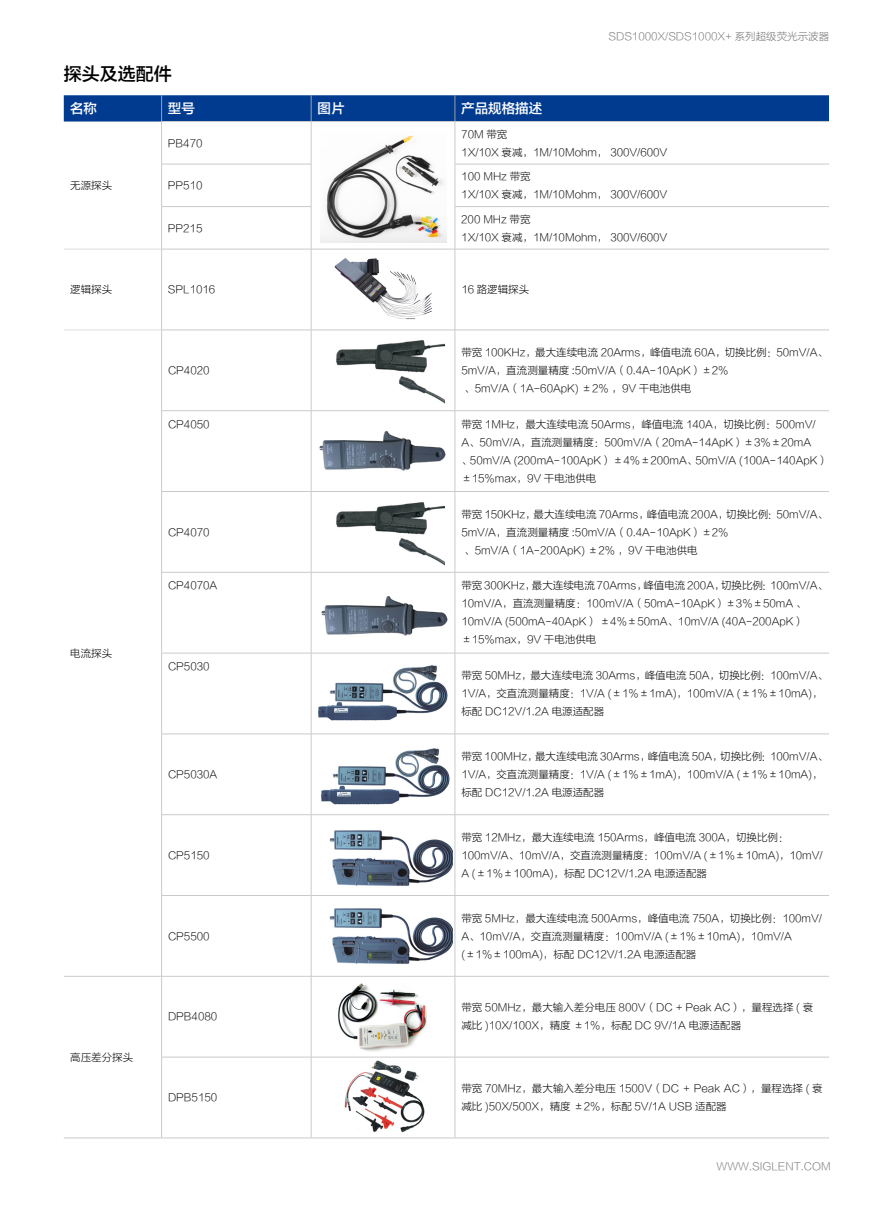
<style>
.page{position:relative;width:893px;height:1212px;background:#fff}
.page>*{position:absolute;margin:0;border:0;box-sizing:border-box;transform-origin:0 0}
.t1{font:18px "FZLTZHK GBK1 0";color:#000}
.t2{font:13.5px "FZLTZHK GBK1 0";color:#fff}
.t3{font:10.5px/18px "FZLTKHK GBK1 0";color:#000}
.t4{font:10.5px "FZLTKHK GBK1 0";color:#727171}
</style>
<div class="page">
<img style="left:323px;top:258px;width:119px;height:72px">
<svg style="left:162px;top:492px;width:667px;height:242px"></svg>
<div style="left:64px;top:95px;width:765px;height:27px;background:#003b90"></div>
<hr style="left:64px;top:1137px;width:98px;height:1px;background:#c9caca">
<hr style="left:64px;top:976px;width:98px;height:1px;background:#c9caca">
<hr style="left:161px;top:121px;width:150px;height:1px;background:#c9caca">
<hr style="left:161px;top:122px;width:1px;height:42px;background:#c9caca">
<hr style="left:455px;top:121px;width:374px;height:1px;background:#c9caca">
<hr style="left:161px;top:164px;width:150px;height:1px;background:#c9caca">
<hr style="left:161px;top:164px;width:1px;height:42px;background:#c9caca">
<hr style="left:455px;top:164px;width:374px;height:1px;background:#c9caca">
<hr style="left:161px;top:206px;width:150px;height:1px;background:#c9caca">
<hr style="left:161px;top:207px;width:1px;height:42px;background:#c9caca">
<hr style="left:455px;top:206px;width:374px;height:1px;background:#c9caca">
<hr style="left:161px;top:249px;width:150px;height:1px;background:#c9caca">
<hr style="left:161px;top:249px;width:1px;height:81px;background:#c9caca">
<hr style="left:311px;top:249px;width:1px;height:81px;background:#c9caca">
<hr style="left:455px;top:249px;width:374px;height:1px;background:#c9caca">
<hr style="left:455px;top:249px;width:1px;height:81px;background:#c9caca">
<hr style="left:161px;top:330px;width:150px;height:1px;background:#c9caca">
<hr style="left:161px;top:330px;width:1px;height:80px;background:#c9caca">
<hr style="left:311px;top:330px;width:1px;height:80px;background:#c9caca">
<hr style="left:455px;top:330px;width:374px;height:1px;background:#c9caca">
<hr style="left:455px;top:330px;width:1px;height:80px;background:#c9caca">
<hr style="left:161px;top:410px;width:150px;height:1px;background:#c9caca">
<hr style="left:161px;top:411px;width:1px;height:80px;background:#c9caca">
<hr style="left:311px;top:410px;width:144px;height:1px;background:#c9caca">
<hr style="left:311px;top:411px;width:1px;height:80px;background:#c9caca">
<hr style="left:455px;top:410px;width:374px;height:1px;background:#c9caca">
<hr style="left:455px;top:411px;width:1px;height:80px;background:#c9caca">
<hr style="left:161px;top:491px;width:150px;height:1px;background:#c9caca">
<hr style="left:161px;top:492px;width:1px;height:80px;background:#c9caca">
<hr style="left:311px;top:491px;width:144px;height:1px;background:#c9caca">
<hr style="left:311px;top:492px;width:1px;height:80px;background:#c9caca">
<hr style="left:455px;top:491px;width:374px;height:1px;background:#c9caca">
<hr style="left:455px;top:492px;width:1px;height:80px;background:#c9caca">
<hr style="left:161px;top:572px;width:150px;height:1px;background:#c9caca">
<hr style="left:161px;top:572px;width:1px;height:81px;background:#c9caca">
<hr style="left:311px;top:572px;width:144px;height:1px;background:#c9caca">
<hr style="left:311px;top:572px;width:1px;height:81px;background:#c9caca">
<hr style="left:455px;top:572px;width:374px;height:1px;background:#c9caca">
<hr style="left:455px;top:572px;width:1px;height:81px;background:#c9caca">
<hr style="left:161px;top:653px;width:150px;height:1px;background:#c9caca">
<hr style="left:161px;top:653px;width:1px;height:81px;background:#c9caca">
<hr style="left:311px;top:653px;width:144px;height:1px;background:#c9caca">
<hr style="left:311px;top:653px;width:1px;height:81px;background:#c9caca">
<hr style="left:455px;top:653px;width:374px;height:1px;background:#c9caca">
<hr style="left:455px;top:653px;width:1px;height:81px;background:#c9caca">
<hr style="left:161px;top:734px;width:150px;height:1px;background:#c9caca">
<hr style="left:161px;top:734px;width:1px;height:80px;background:#c9caca">
<hr style="left:311px;top:734px;width:144px;height:1px;background:#c9caca">
<hr style="left:311px;top:734px;width:1px;height:80px;background:#c9caca">
<hr style="left:455px;top:734px;width:374px;height:1px;background:#c9caca">
<hr style="left:455px;top:734px;width:1px;height:80px;background:#c9caca">
<hr style="left:161px;top:814px;width:150px;height:1px;background:#c9caca">
<hr style="left:161px;top:815px;width:1px;height:80px;background:#c9caca">
<hr style="left:311px;top:814px;width:144px;height:1px;background:#c9caca">
<hr style="left:311px;top:815px;width:1px;height:80px;background:#c9caca">
<hr style="left:455px;top:814px;width:374px;height:1px;background:#c9caca">
<hr style="left:455px;top:815px;width:1px;height:80px;background:#c9caca">
<hr style="left:161px;top:895px;width:150px;height:1px;background:#c9caca">
<hr style="left:161px;top:896px;width:1px;height:80px;background:#c9caca">
<hr style="left:311px;top:895px;width:144px;height:1px;background:#c9caca">
<hr style="left:311px;top:896px;width:1px;height:80px;background:#c9caca">
<hr style="left:455px;top:895px;width:374px;height:1px;background:#c9caca">
<hr style="left:455px;top:896px;width:1px;height:80px;background:#c9caca">
<hr style="left:162px;top:976px;width:149px;height:1px;background:#c9caca">
<hr style="left:161px;top:976px;width:1px;height:81px;background:#c9caca">
<hr style="left:311px;top:976px;width:144px;height:1px;background:#c9caca">
<hr style="left:311px;top:976px;width:1px;height:81px;background:#c9caca">
<hr style="left:455px;top:976px;width:374px;height:1px;background:#c9caca">
<hr style="left:455px;top:976px;width:1px;height:81px;background:#c9caca">
<hr style="left:161px;top:1057px;width:150px;height:1px;background:#c9caca">
<hr style="left:161px;top:1057px;width:1px;height:81px;background:#c9caca">
<hr style="left:311px;top:1057px;width:144px;height:1px;background:#c9caca">
<hr style="left:311px;top:1057px;width:1px;height:81px;background:#c9caca">
<hr style="left:455px;top:1057px;width:374px;height:1px;background:#c9caca">
<hr style="left:455px;top:1057px;width:1px;height:81px;background:#c9caca">
<hr style="left:162px;top:1137px;width:149px;height:1px;background:#c9caca">
<hr style="left:311px;top:1137px;width:144px;height:1px;background:#c9caca">
<hr style="left:455px;top:1137px;width:374px;height:1px;background:#c9caca">
<hr style="left:311px;top:121px;width:144px;height:1px;background:#c9caca">
<hr style="left:311px;top:122px;width:1px;height:42px;background:#c9caca">
<hr style="left:455px;top:122px;width:1px;height:42px;background:#c9caca">
<hr style="left:311px;top:164px;width:1px;height:42px;background:#c9caca">
<hr style="left:455px;top:164px;width:1px;height:42px;background:#c9caca">
<hr style="left:311px;top:207px;width:1px;height:42px;background:#c9caca">
<hr style="left:455px;top:207px;width:1px;height:42px;background:#c9caca">
<hr style="left:311px;top:249px;width:144px;height:1px;background:#c9caca">
<hr style="left:311px;top:330px;width:144px;height:1px;background:#c9caca">
<hr style="left:64px;top:249px;width:97px;height:1px;background:#dcdddd">
<hr style="left:64px;top:330px;width:97px;height:1px;background:#dcdddd">
<img style="left:336px;top:340px;width:108px;height:63px">
<img style="left:319px;top:582px;width:132px;height:68px">
<img style="left:319px;top:431px;width:127px;height:40px">
<img style="left:325px;top:497px;width:119px;height:68px">
<img style="left:315px;top:663px;width:136px;height:59px">
<img style="left:321px;top:748px;width:129px;height:57px">
<img style="left:329px;top:830px;width:124px;height:56px">
<img style="left:329px;top:908px;width:124px;height:56px">
<img style="left:338px;top:983px;width:89px;height:68px">
<img style="left:344px;top:1060px;width:81px;height:73px">
<img style="left:320px;top:135px;width:126px;height:108px">
<h1 class="t1" style="left:64px;top:63px;width:109px">探头及选配件</h1>
<p class="t4" style="left:608px;top:30px;width:222px">SDS1000X/SDS1000X+ 系列超级荧光示波器</p>
<p class="t2" style="left:70px;top:101px;width:28px">名称</p>
<p class="t2" style="left:168px;top:101px;width:28px">型号</p>
<p class="t2" style="left:318px;top:101px;width:28px">图片</p>
<p class="t2" style="left:461px;top:101px;width:82px">产品规格描述</p>
<p class="t3" style="left:168px;top:134px;width:36px">PB470</p>
<p class="t3" style="left:461px;top:125px;width:208px">70M 带宽<br>1X/10X 衰减，1M/10Mohm， 300V/600V</p>
<p class="t3" style="left:70px;top:177px;width:43px">无源探头</p>
<p class="t3" style="left:168px;top:177px;width:36px">PP510</p>
<p class="t3" style="left:461px;top:168px;width:208px">100 MHz 带宽<br>1X/10X 衰减，1M/10Mohm， 300V/600V</p>
<p class="t3" style="left:168px;top:219px;width:36px">PP215</p>
<p class="t3" style="left:461px;top:210px;width:208px">200 MHz 带宽<br>1X/10X 衰减，1M/10Mohm， 300V/600V</p>
<p class="t3" style="left:70px;top:281px;width:43px">逻辑探头</p>
<p class="t3" style="left:168px;top:281px;width:49px">SPL1016</p>
<p class="t3" style="left:461px;top:281px;width:69px">16 路逻辑探头</p>
<p class="t3" style="left:168px;top:362px;width:43px">CP4020</p>
<p class="t3" style="left:461px;top:344px;width:368px">带宽 100KHz，最大连续电流 20Arms，峰值电流 60A，切换比例：50mV/A、<br>5mV/A，直流测量精度 :50mV/A（0.4A-10ApK）±2%<br>、5mV/A（1A-60ApK) ±2% ，9V 干电池供电</p>
<p class="t3" style="left:168px;top:415px;width:43px">CP4050</p>
<p class="t3" style="left:461px;top:415px;width:368px">带宽 1MHz，最大连续电流 50Arms，峰值电流 140A，切换比例：500mV/<br>A、50mV/A，直流测量精度：500mV/A（20mA-14ApK）±3%±20mA、50mV/A (200mA-100ApK） ±4%±200mA、50mV/A (100A-140ApK）±15%max，9V 干电池供电</p>
<p class="t3" style="left:70px;top:644px;width:43px">电流探头</p>
<p class="t3" style="left:70px;top:1048px;width:64px">高压差分探头</p>
<p class="t3" style="left:168px;top:523px;width:43px">CP4070</p>
<p class="t3" style="left:461px;top:505px;width:368px">带宽 150KHz，最大连续电流 70Arms，峰值电流 200A，切换比例：50mV/A、<br>5mV/A，直流测量精度 :50mV/A（0.4A-10ApK）±2%<br>、5mV/A（1A-200ApK) ±2% ，9V 干电池供电</p>
<p class="t3" style="left:168px;top:577px;width:51px">CP4070A</p>
<p class="t3" style="left:461px;top:577px;width:368px">带宽 300KHz，最大连续电流 70Arms，峰值电流 200A，切换比例：100mV/A、10mV/A，直流测量精度：100mV/A（50mA-10ApK）±3%±50mA 、10mV/A (500mA-40ApK） ±4%±50mA、10mV/A (40A-200ApK）±15%max，9V 干电池供电</p>
<p class="t3" style="left:168px;top:658px;width:43px">CP5030</p>
<p class="t3" style="left:461px;top:667px;width:368px">带宽 50MHz，最大连续电流 30Arms，峰值电流 50A，切换比例：100mV/A、<br>1V/A，交直流测量精度：1V/A (±1%±1mA)，100mV/A (±1%±10mA)，标配 DC12V/1.2A 电源适配器</p>
<p class="t3" style="left:168px;top:766px;width:51px">CP5030A</p>
<p class="t3" style="left:168px;top:846px;width:43px">CP5150</p>
<p class="t3" style="left:168px;top:927px;width:43px">CP5500</p>
<p class="t3" style="left:461px;top:748px;width:368px">带宽 100MHz，最大连续电流 30Arms，峰值电流 50A，切换比例：100mV/A、<br>1V/A，交直流测量精度：1V/A (±1%±1mA)，100mV/A (±1%±10mA)，标配 DC12V/1.2A 电源适配器</p>
<p class="t3" style="left:461px;top:828px;width:363px">带宽 12MHz，最大连续电流 150Arms，峰值电流 300A，切换比例：<br>100mV/A、10mV/A，交直流测量精度：100mV/A (±1%±10mA)，10mV/<br>A (±1%±100mA)，标配 DC12V/1.2A 电源适配器</p>
<p class="t3" style="left:461px;top:909px;width:362px">带宽 5MHz，最大连续电流 500Arms，峰值电流 750A，切换比例：100mV/<br>A、10mV/A，交直流测量精度：100mV/A (±1%±10mA)，10mV/A (±1%±100mA)，标配 DC12V/1.2A 电源适配器</p>
<p class="t3" style="left:168px;top:1008px;width:51px">DPB4080</p>
<p class="t3" style="left:461px;top:999px;width:353px">带宽 50MHz，最大输入差分电压 800V（DC + Peak AC），量程选择 ( 衰减比 )10X/100X，精度 ±1%，标配 DC 9V/1A 电源适配器</p>
<p class="t3" style="left:168px;top:1089px;width:51px">DPB5150</p>
<p class="t3" style="left:461px;top:1080px;width:363px">带宽 70MHz，最大输入差分电压 1500V（DC + Peak AC），量程选择 ( 衰减比 )50X/500X，精度 ±2%，标配 5V/1A USB 适配器</p>
<p class="t4" style="left:716px;top:1160px;width:116px">WWW.SIGLENT.COM</p>
</div>
